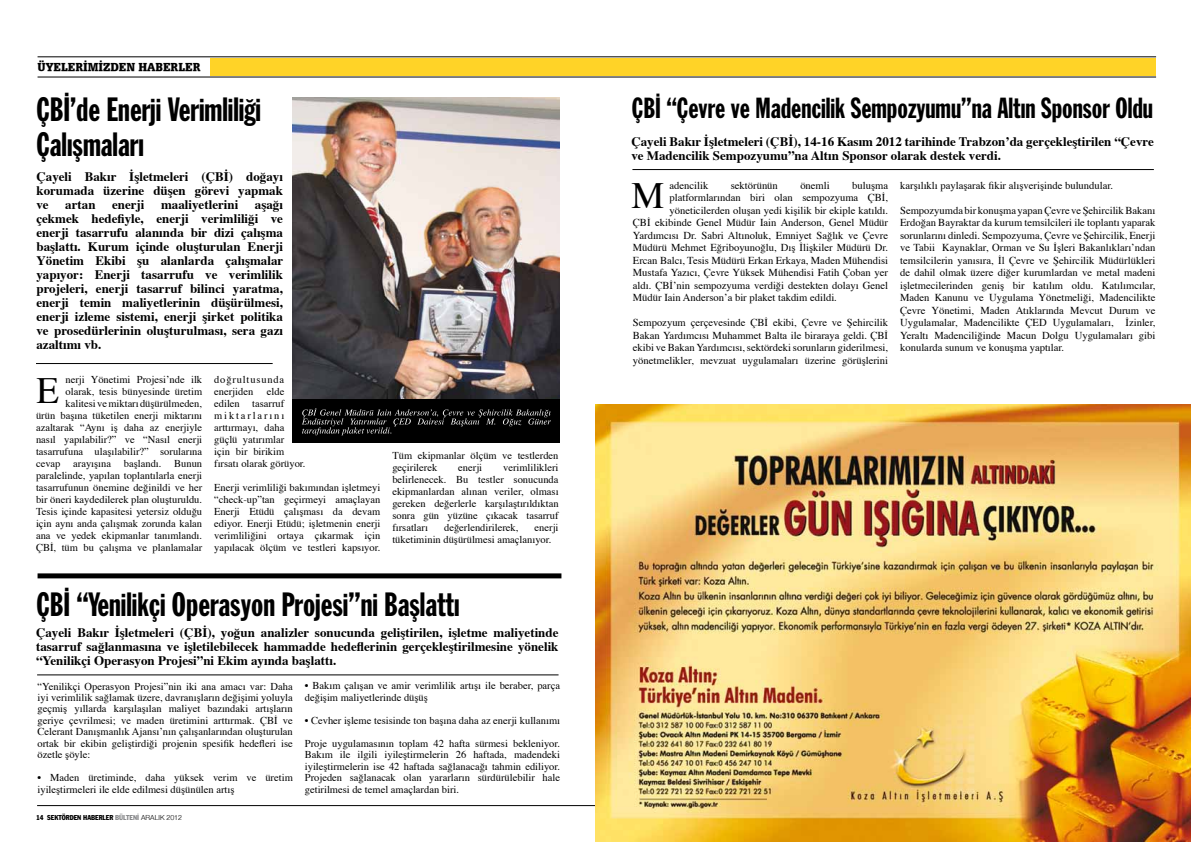
<style>
.page{position:relative;width:1191px;height:842px;background:#fff}
.page>*{position:absolute;margin:0;border:0;box-sizing:border-box;transform-origin:0 0}
.t1{font:37px "Times";color:#000}
.t2{font:33.1px/34.8px "Franklin Gothic Std Extra Cond";color:#000}
.t3{font:28.6px "Franklin Gothic Std Extra Cond";color:#000}
.t4{font:700 13px/14px "Times";color:#000;text-align:justify}
.t5{font:12px "URW Egyptienne T Ext Nar X Bold";color:#000}
.t6{font:10.6px/12.5px "Times";color:#000;text-align:justify}
.t7{font:10.5px/12px "Times";color:#000}
.t8{font:10.5px/12px "Times";letter-spacing:.08em;color:#000}
.t9{font:condensed 7px "Franklin Gothic Std";color:#000}
.s1{color:#87888a}
.s2{font-family:"Helvetica Neue";font-weight:300;font-stretch:normal}
</style>
<div class="page">
<hr style="left:37px;top:805px;width:1119px;height:1px;background:#000">
<hr style="left:38px;top:57px;width:1118px;height:1px;background:#000">
<hr style="left:38px;top:77px;width:1118px;height:1px;background:#000">
<div style="left:210px;top:58px;width:946px;height:18px;background:#ffd327"></div>
<img style="left:293px;top:97px;width:267px;height:302px">
<div style="left:38px;top:573px;width:523px;height:5px;background:#000"></div>
<hr style="left:37px;top:675px;width:521px;height:1px;background:#000">
<hr style="left:632px;top:169px;width:521px;height:1px;background:#000">
<div style="left:293px;top:399px;width:267px;height:44px;background:#000"></div>
<hr style="left:36px;top:363px;width:237px;height:1px;background:#000">
<svg style="left:302px;top:408px;width:249px;height:27px"></svg>
<img style="left:596px;top:405px;width:595px;height:437px">
<p class="t5" style="left:38px;top:59px;width:164px">ÜYELERİMİZDEN HABERLER</p>
<h2 class="t2" style="left:36px;top:93px;width:226px">ÇBİ’de Enerji Verimliliği<br>Çalışmaları</h2>
<p class="t4" style="left:36px;top:171px;width:248px">Çayeli Bakır İşletmeleri (ÇBİ) doğayı korumada üzerine düşen görevi yapmak ve</p>
<p class="t4" style="left:36px;top:199px;width:248px;text-indent:218px">aşağı çekmek hedefiyle, enerji verimliliği ve enerji tasarrufu alanında bir dizi çalışma başlattı. Kurum içinde oluşturulan Enerji Yönetim Ekibi şu alanlarda çalışmalar yapıyor: Enerji tasarrufu ve verimlilik projeleri, enerji tasarruf bilinci yaratma, enerji temin maliyetlerinin düşürülmesi, enerji izleme sistemi, enerji şirket politika ve prosedürlerinin oluşturulması, sera gazı azaltımı vb.</p>
<p class="t4" style="left:65px;top:199px;width:32px">artan</p>
<p class="t4" style="left:112px;top:199px;width:34px">enerji</p>
<p class="t4" style="left:161px;top:199px;width:79px">maaliyetlerini</p>
<p class="t7" style="left:36px;top:374px;width:168px;text-align:right">nerji Yönetimi Projesi’nde ilk olarak, tesis bünyesinde üretim kalitesi ve miktarı düşürülmeden,<br>ürün başına tüketilen enerji miktarını azaltarak “Aynı iş daha az enerjiyle nasıl yapılabilir?” ve “Nasıl enerji tasarrufuna ulaşılabilir?” sorularına cevap arayışına başlandı. Bunun paralelinde, yapılan toplantılarla enerji tasarrufunun önemine değinildi ve her bir öneri kaydedilerek plan oluşturuldu.<br>Tesis içinde kapasitesi yetersiz olduğu için aynı anda çalışmak zorunda kalan ana ve yedek ekipmanlar tanımlandı.<br>ÇBİ, tüm bu çalışma ve planlamalar</p>
<p class="t8" style="left:214px;top:374px;width:72px">doğrultusunda enerjiden</p>
<h1 class="t1" style="left:36px;top:367px;width:24px">E</h1>
<p class="t7" style="left:214px;top:386px;width:93px;text-indent:53px">elde edilen tasarruf miktarlarını arttırmayı, daha güçlü yatırımlar<br>için bir birikim fırsatı olarak görüyor.</p>
<p class="t7" style="left:214px;top:482px;width:168px;text-align:justify">Enerji verimliliği bakımından işletmeyi “check-up”tan geçirmeyi amaçlayan Enerji Etüdü çalışması da devam ediyor. Enerji Etüdü; işletmenin enerji verimliliğini ortaya çıkarmak için yapılacak ölçüm ve testleri kapsıyor.</p>
<p class="t7" style="left:392px;top:450px;width:168px">Tüm ekipmanlar ölçüm ve testlerden geçirilerek</p>
<p class="t7" style="left:392px;top:462px;width:168px;text-align:justify;text-indent:111px">verimlilikleri belirlenecek. Bu testler sonucunda ekipmanlardan alınan veriler, olması gereken değerlerle karşılaştırıldıktan sonra gün yüzüne çıkacak tasarruf fırsatları</p>
<p class="t7" style="left:458px;top:462px;width:25px">enerji</p>
<p class="t7" style="left:444px;top:522px;width:76px">değerlendirilerek,</p>
<p class="t7" style="left:392px;top:522px;width:168px;text-indent:142px">enerji tüketiminin düşürülmesi amaçlanıyor.</p>
<h2 class="t2" style="left:36px;top:588px;width:425px">ÇBİ “Yenilikçi Operasyon Projesi”ni Başlattı</h2>
<p class="t4" style="left:36px;top:626px;width:524px">Çayeli Bakır İşletmeleri (ÇBİ), yoğun analizler sonucunda geliştirilen, işletme maliyetinde tasarruf sağlanmasına ve işletilebilecek hammadde hedeflerinin gerçekleştirilmesine yönelik “Yenilikçi Operasyon Projesi”ni Ekim ayında başlattı.</p>
<p class="t7" style="left:38px;top:681px;width:257px;line-height:11.5px;text-align:justify">“Yenilikçi Operasyon Projesi”nin iki ana amacı var: Daha iyi verimlilik sağlamak üzere, davranışların değişimi yoluyla geçmiş yıllarda karşılaşılan maliyet bazındaki artışların geriye çevrilmesi; ve maden üretimini arttırmak. ÇBİ ve Celerant Danışmanlık Ajansı’nın çalışanlarından oluşturulan ortak bir ekibin geliştirdiği projenin spesifik hedefleri ise özetle şöyle:</p>
<p class="t7" style="left:38px;top:773px;width:257px;line-height:11.5px">• Maden üretiminde, daha yüksek verim ve üretim iyileştirmeleri ile elde edilmesi düşünülen artış</p>
<p class="t9" style="left:36px;top:813px;width:147px">14 SEKTÖRDEN HABERLER <span class="s1">BÜLTENİ</span> <span class="s2">ARALIK 2012</span></p>
<p class="t7" style="left:305px;top:681px;width:257px;line-height:11.5px">• Bakım çalışan ve amir verimlilik artışı ile beraber, parça değişim maliyetlerinde düşüş</p>
<p class="t7" style="left:305px;top:709px;width:257px;line-height:23px">• Cevher işleme tesisinde ton başına daha az enerji kullanımı<br>Proje uygulamasının toplam 42 hafta sürmesi bekleniyor.</p>
<p class="t7" style="left:305px;top:750px;width:257px;line-height:11.5px;text-align:justify">Bakım ile ilgili iyileştirmelerin 26 haftada, madendeki iyileştirmelerin ise 42 haftada sağlanacağı tahmin ediliyor.<br>Projeden sağlanacak olan yararların sürdürülebilir hale getirilmesi de temel amaçlardan biri.</p>
<h3 class="t3" style="left:632px;top:93px;width:523px">ÇBİ “Çevre ve Madencilik Sempozyumu”na Altın Sponsor Oldu</h3>
<p class="t4" style="left:631px;top:135px;width:524px">Çayeli Bakır İşletmeleri (ÇBİ), 14-16 Kasım 2012 tarihinde Trabzon’da gerçekleştirilen “Çevre ve Madencilik Sempozyumu”na Altın Sponsor olarak destek verdi.</p>
<p class="t6" style="left:669px;top:179px;width:40px">adencilik</p>
<p class="t6" style="left:731px;top:179px;width:49px">sektörünün</p>
<p class="t6" style="left:800px;top:179px;width:31px">önemli</p>
<p class="t6" style="left:852px;top:179px;width:37px">buluşma</p>
<p class="t6" style="left:669px;top:192px;width:220px">platformlarından biri olan sempozyuma ÇBİ,</p>
<p class="t6" style="left:669px;top:204px;width:220px">yöneticilerden oluşan yedi kişilik bir ekiple katıldı.</p>
<p class="t6" style="left:633px;top:217px;width:257px">ÇBİ ekibinde Genel Müdür Iain Anderson, Genel Müdür</p>
<p class="t6" style="left:633px;top:229px;width:257px">Yardımcısı Dr. Sabri Altınoluk, Emniyet Sağlık ve Çevre</p>
<p class="t6" style="left:633px;top:242px;width:257px">Müdürü Mehmet Eğriboyunoğlu, Dış İlişkiler Müdürü Dr.</p>
<p class="t6" style="left:633px;top:254px;width:257px">Ercan Balcı, Tesis Müdürü Erkan Erkaya, Maden Mühendisi</p>
<p class="t6" style="left:633px;top:267px;width:257px">Mustafa Yazıcı, Çevre Yüksek Mühendisi Fatih Çoban yer</p>
<p class="t6" style="left:633px;top:279px;width:257px">aldı. ÇBİ’nin sempozyuma verdiği destekten dolayı Genel</p>
<p class="t6" style="left:633px;top:292px;width:206px">Müdür Iain Anderson’a bir plaket takdim edildi.</p>
<p class="t6" style="left:633px;top:317px;width:257px">Sempozyum çerçevesinde ÇBİ ekibi, Çevre ve Şehircilik Bakan Yardımcısı Muhammet Balta ile biraraya geldi. ÇBİ ekibi ve Bakan Yardımcısı, sektördeki sorunların giderilmesi, yönetmelikler, mevzuat uygulamaları üzerine görüşlerini</p>
<h1 class="t1" style="left:631px;top:173px;width:34px">M</h1>
<p class="t6" style="left:900px;top:179px;width:214px">karşılıklı paylaşarak fikir alışverişinde bulundular.</p>
<p class="t6" style="left:900px;top:204px;width:257px">Sempozyumda bir konuşma yapan Çevre ve Şehircilik Bakanı Erdoğan Bayraktar da kurum temsilcileri ile toplantı yaparak sorunlarını dinledi. Sempozyuma, Çevre ve Şehircilik, Enerji ve Tabii Kaynaklar, Orman ve Su İşleri Bakanlıkları’ndan temsilcilerin yanısıra, İl Çevre ve Şehircilik Müdürlükleri de dahil olmak üzere diğer kurumlardan ve metal madeni işletmecilerinden geniş bir katılım oldu. Katılımcılar, Maden Kanunu ve Uygulama Yönetmeliği, Madencilikte Çevre Yönetimi, Maden Atıklarında Mevcut Durum ve Uygulamalar, Madencilikte ÇED Uygulamaları, İzinler, Yeraltı Madenciliğinde Macun Dolgu Uygulamaları gibi konularda sunum ve konuşma yaptılar.</p>
</div>
